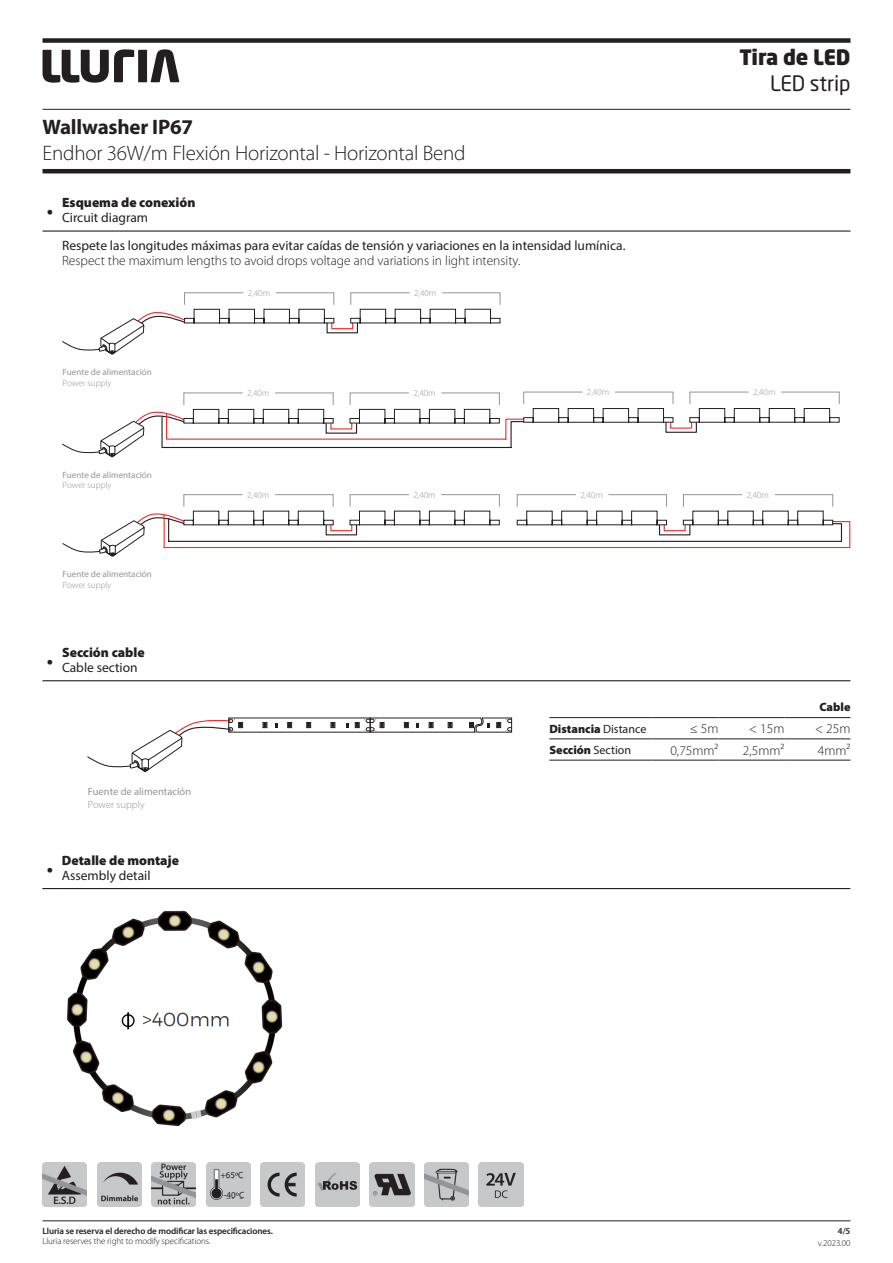
<style>
.page{position:relative;width:893px;height:1263px;background:#fff}
.page>*{position:absolute;margin:0;border:0;box-sizing:border-box;transform-origin:0 0}
.Cos_de_text_negreta{font:900 22.5px "Myriad Pro";color:#231f20}
.t1{font:300 21px "Myriad Pro";letter-spacing:-.01em;color:#231f20}
.t2{font:700 21px "Myriad Pro";letter-spacing:-.01em;color:#231f20}
.t3{font:900 21px "Neo Sans Std";letter-spacing:-.01em;color:#231f20}
.t4{font:21px "Neo Sans Std";letter-spacing:-.01em;color:#231f20}
.Cos_de_text_negreta-2{font:13.5px "Myriad Pro";color:#231f20}
.Cos_de_text_negreta-3{font:300 13.5px "Myriad Pro";color:#231f20}
.Cos_de_text_negreta-4{font:900 13.5px "Myriad Pro";color:#231f20}
.Cos_de_text_negreta-5{font:900 12px "Myriad Pro";color:#231f20}
.t5{font:10.5px "Myriad Pro";color:#939598}
.t6{font:300 10.5px "Myriad Pro";color:#939598}
.t7{font:300 9px "Myriad Pro";color:#939598}
.t8{font:9px "Myriad Pro";color:#939598}
.t9{font:600 9px "Myriad Pro";letter-spacing:-.01em;color:#231f20}
.t10{font:300 9px "Myriad Pro";letter-spacing:-.01em;color:#231f20}
.t11{font:9px "Myriad Pro";color:#231f20}
.s1{font-weight:400}
</style>
<div class="page">
<img style="left:43px;top:1162px;width:44px;height:44px">
<img style="left:261px;top:1162px;width:44px;height:44px">
<img style="left:424px;top:1162px;width:44px;height:44px">
<img style="left:152px;top:1162px;width:44px;height:44px">
<img style="left:370px;top:1162px;width:44px;height:44px">
<img style="left:97px;top:1162px;width:44px;height:44px">
<img style="left:315px;top:1162px;width:44px;height:44px">
<img style="left:479px;top:1162px;width:44px;height:44px">
<img style="left:206px;top:1162px;width:44px;height:44px">
<div style="left:220px;top:1171px;width:23px;height:7px;background:#c7c8ca"></div>
<div style="left:224px;top:1191px;width:23px;height:7px;background:#c7c8ca"></div>
<svg style="left:43px;top:230px;width:19px;height:2px"></svg>
<hr style="left:62px;top:230px;width:788px;height:2px;background:#231f20">
<svg style="left:43px;top:680px;width:19px;height:1px"></svg>
<hr style="left:62px;top:680px;width:788px;height:1px;background:#231f20">
<hr style="left:549px;top:739px;width:103px;height:1px;background:#231f20">
<hr style="left:652px;top:739px;width:66px;height:1px;background:#231f20">
<hr style="left:718px;top:739px;width:66px;height:1px;background:#231f20">
<hr style="left:784px;top:739px;width:66px;height:1px;background:#231f20">
<hr style="left:549px;top:760px;width:103px;height:1px;background:#231f20">
<hr style="left:652px;top:760px;width:66px;height:1px;background:#231f20">
<hr style="left:718px;top:760px;width:66px;height:1px;background:#231f20">
<hr style="left:784px;top:760px;width:66px;height:1px;background:#231f20">
<hr style="left:549px;top:717px;width:103px;height:1px;background:#231f20">
<hr style="left:652px;top:717px;width:66px;height:1px;background:#231f20">
<hr style="left:718px;top:717px;width:66px;height:1px;background:#231f20">
<hr style="left:784px;top:717px;width:66px;height:1px;background:#231f20">
<svg style="left:42px;top:888px;width:20px;height:1px"></svg>
<hr style="left:62px;top:888px;width:788px;height:1px;background:#231f20">
<svg style="left:263px;top:722px;width:4px;height:6px"></svg>
<svg style="left:287px;top:722px;width:5px;height:6px"></svg>
<svg style="left:306px;top:722px;width:5px;height:6px"></svg>
<svg style="left:331px;top:722px;width:4px;height:6px"></svg>
<svg style="left:87px;top:717px;width:156px;height:55px"></svg>
<svg style="left:355px;top:717px;width:157px;height:16px"></svg>
<svg style="left:62px;top:494px;width:438px;height:63px"></svg>
<hr style="left:169px;top:541px;width:672px;height:1px;background:#231f20">
<hr style="left:164px;top:515px;width:1px;height:32px;background:#ee2d2d">
<svg style="left:516px;top:494px;width:334px;height:53px"></svg>
<hr style="left:164px;top:547px;width:686px;height:1px;background:#ee2d2d">
<svg style="left:62px;top:292px;width:439px;height:63px"></svg>
<svg style="left:62px;top:392px;width:778px;height:66px"></svg>
<img style="left:67px;top:910px;width:216px;height:216px">
<hr style="left:43px;top:109px;width:807px;height:1px;background:#231f20">
<div style="left:138px;top:50px;width:9px;height:32px;background:#231f20"></div>
<svg style="left:151px;top:49px;width:28px;height:33px"></svg>
<svg style="left:43px;top:49px;width:91px;height:34px"></svg>
<hr style="left:43px;top:169px;width:807px;height:4px;background:#231f20">
<div style="left:43px;top:38px;width:807px;height:5px;background:#231f20"></div>
<hr style="left:43px;top:1220px;width:807px;height:1px;background:#231f20">
<h2 class="t2" style="left:43px;top:113px;width:152px">Wallwasher IP67</h2>
<h2 class="t1" style="left:43px;top:140px;width:425px">Endhor 36W/m Flexión Horizontal - Horizontal Bend</h2>
<p class="Cos_de_text_negreta" style="left:47px;top:196px;width:8px">·</p>
<p class="Cos_de_text_negreta-4" style="left:62px;top:194px;width:135px">Esquema de conexión</p>
<p class="Cos_de_text_negreta-2" style="left:62px;top:209px;width:88px">Circuit diagram</p>
<p class="Cos_de_text_negreta-2" style="left:62px;top:237px;width:565px">Respete las longitudes máximas para evitar caídas de tensión y variaciones en la intensidad lumínica.</p>
<p class="Cos_de_text_negreta-3" style="left:62px;top:252px;width:460px">Respect the maximum lengths to avoid drops voltage and variations in light intensity.</p>
<p class="t7" style="left:248px;top:287px;width:24px">2,40m</p>
<p class="t7" style="left:414px;top:287px;width:24px">2,40m</p>
<h2 class="t3" style="left:739px;top:44px;width:113px">Tira de LED</h2>
<h2 class="t4" style="left:770px;top:71px;width:82px">LED strip</h2>
<p class="t8" style="left:63px;top:366px;width:91px">Fuente de alimentación</p>
<p class="t7" style="left:63px;top:377px;width:51px">Power supply</p>
<p class="t8" style="left:63px;top:469px;width:91px">Fuente de alimentación</p>
<p class="t7" style="left:63px;top:480px;width:51px">Power supply</p>
<p class="t8" style="left:63px;top:568px;width:91px">Fuente de alimentación</p>
<p class="t7" style="left:63px;top:579px;width:51px">Power supply</p>
<p class="Cos_de_text_negreta" style="left:47px;top:645px;width:8px">·</p>
<p class="Cos_de_text_negreta-4" style="left:62px;top:643px;width:84px">Sección cable</p>
<p class="Cos_de_text_negreta-2" style="left:62px;top:659px;width:77px">Cable section</p>
<p class="t5" style="left:88px;top:785px;width:105px">Fuente de alimentación</p>
<p class="t6" style="left:88px;top:798px;width:58px">Power supply</p>
<p class="Cos_de_text_negreta" style="left:47px;top:853px;width:8px">·</p>
<p class="Cos_de_text_negreta-4" style="left:62px;top:851px;width:119px">Detalle de montaje</p>
<p class="Cos_de_text_negreta-2" style="left:62px;top:867px;width:90px">Assembly detail</p>
<p class="t7" style="left:247px;top:388px;width:24px">2,40m</p>
<p class="t7" style="left:413px;top:388px;width:24px">2,40m</p>
<p class="t7" style="left:587px;top:387px;width:24px">2,40m</p>
<p class="t7" style="left:753px;top:387px;width:24px">2,40m</p>
<p class="t7" style="left:247px;top:489px;width:24px">2,40m</p>
<p class="t7" style="left:413px;top:489px;width:24px">2,40m</p>
<p class="t7" style="left:580px;top:489px;width:24px">2,40m</p>
<p class="t7" style="left:747px;top:489px;width:24px">2,40m</p>
<p class="Cos_de_text_negreta-5" style="left:819px;top:699px;width:32px">Cable</p>
<p class="Cos_de_text_negreta-5" style="left:549px;top:721px;width:99px">Distancia <span class="s1">Distance</span></p>
<p class="Cos_de_text_negreta-3" style="left:690px;top:721px;width:30px">≤ 5m</p>
<p class="Cos_de_text_negreta-3" style="left:749px;top:721px;width:37px">&lt; 15m</p>
<p class="Cos_de_text_negreta-3" style="left:815px;top:721px;width:37px">&lt; 25m</p>
<p class="Cos_de_text_negreta-5" style="left:549px;top:742px;width:83px">Sección <span class="s1">Section</span></p>
<p class="Cos_de_text_negreta-3" style="left:670px;top:742px;width:50px">0,75mm2</p>
<p class="Cos_de_text_negreta-3" style="left:743px;top:742px;width:43px">2,5mm2</p>
<p class="Cos_de_text_negreta-3" style="left:818px;top:742px;width:34px">4mm2</p>
<p class="t11" style="left:220px;top:1169px;width:25px">+65ºC</p>
<p class="t11" style="left:224px;top:1189px;width:22px">-40ºC</p>
<p class="t9" style="left:43px;top:1225px;width:232px">Lluria se reserva el derecho de modificar las especificaciones.</p>
<p class="t10" style="left:43px;top:1236px;width:170px">Lluria reserves the right to modify specifications.</p>
<p class="t9" style="left:838px;top:1225px;width:14px">4/5</p>
<p class="t10" style="left:818px;top:1237px;width:34px">v.2023.00</p>
</div>
